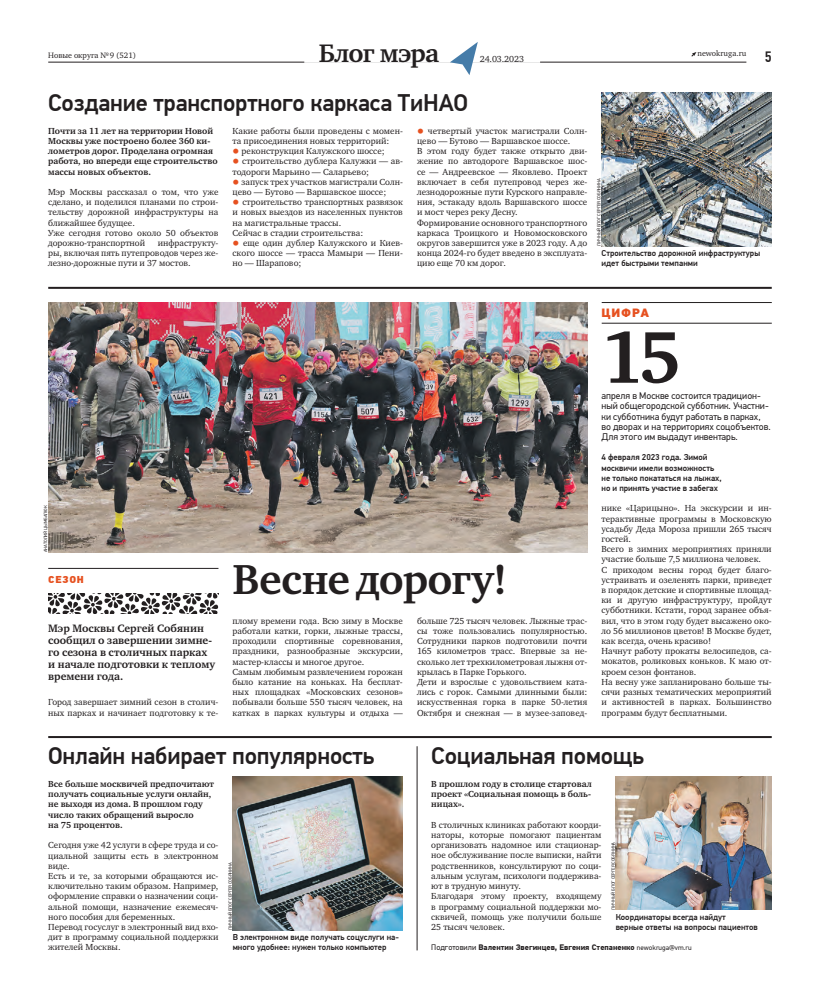
<style>
.page{position:relative;width:820px;height:993px;background:#fff}
.page>*{position:absolute;margin:0;border:0;box-sizing:border-box;transform-origin:0 0}
.t1{font:700 75px "Charter ITC";color:#231f20}
.t2{font:700 43px "Charter ITC";letter-spacing:-.015em;color:#231f20}
.t3{font:700 26px "Charter ITC";letter-spacing:-.03em;color:#231f20}
.t4{font:500 24px "PF Din Text Pro";letter-spacing:-.01em;color:#231f20}
.t5{font:500 15px "PF Din Text Cond Pro";color:#231f20}
.t6{font:900 12px "PF Din Text Pro";letter-spacing:.07em;color:#e65120}
.t7{font:700 11px/12px "Charter ITC";color:#231f20}
.t8{font:900 10px "PF Din Text Pro";letter-spacing:.07em;color:#e65120}
.t9{font:9.6px/10.2px "PF Din Text Pro";color:#231f20}
.t10{font:9px/10.2px "Charter ITC";color:#231f20}
.t11{font:700 9px/10.2px "Charter ITC";color:#231f20}
.t12{font:500 8.5px/10.2px "PF Din Text Pro";color:#231f20}
.t13{font:700 8px "PF Din Text Pro";color:#231f20}
.t14{font:8px "Charter ITC";color:#231f20}
.t15{font:4.5px "PF Din Text Pro";color:#231f20}
.s1{font-family:"PF Din Text Pro";font-weight:700;font-size:8px;color:#e65120}
.s2{font-weight:400}
.s3{font-weight:400;font-size:7px}
</style>
<div class="page">
<svg style="left:691px;top:52px;width:5px;height:5px"></svg>
<hr style="left:48px;top:62px;width:698px;height:1px;background:#231f20">
<div style="left:304px;top:43px;width:236px;height:20px;background:#fff"></div>
<svg style="left:449px;top:42px;width:28px;height:33px"></svg>
<hr style="left:601px;top:302px;width:170px;height:1px;background:#231f20">
<hr style="left:601px;top:323px;width:170px;height:1px;background:#231f20">
<hr style="left:417px;top:746px;width:1px;height:204px;background:#231f20">
<img style="left:601px;top:93px;width:170px;height:153px">
<img style="left:48px;top:303px;width:539px;height:249px">
<img style="left:232px;top:776px;width:171px;height:153px">
<img style="left:615px;top:776px;width:156px;height:133px">
<hr style="left:48px;top:735px;width:723px;height:2px;background:#231f20">
<hr style="left:48px;top:287px;width:723px;height:2px;background:#231f20">
<svg style="left:48px;top:593px;width:171px;height:21px"></svg>
<hr style="left:48px;top:568px;width:170px;height:1px;background:#231f20">
<p class="t14" style="left:48px;top:50px;width:89px">Новые округа № 9 (521)</p>
<h3 class="t3" style="left:318px;top:37px;width:122px">Блог мэра</h3>
<p class="t14" style="left:697px;top:48px;width:51px">newokruga.ru</p>
<p class="t10" style="left:479px;top:54px;width:46px">24.03.2023</p>
<h3 class="t4" style="left:48px;top:93px;width:421px">Создание транспортного каркаса ТиНАО</h3>
<h3 class="t5" style="left:764px;top:51px;width:8px">5</h3>
<p class="t11" style="left:48px;top:126px;width:171px">Почти за 11 лет на территории Новой Москвы уже построено более 360 ки&shy;лометров дорог. Проделана огромная работа, но впереди еще строительство массы новых объектов.</p>
<p class="t10" style="left:48px;top:187px;width:172px">Мэр Москвы рассказал о том, что уже сделано, и поделился планами по строи&shy;тельству дорожной инфраструктуры на ближайшее будущее.<br>Уже сегодня готово около 50 объектов дорожно-транспортной</p>
<p class="t10" style="left:48px;top:238px;width:172px;text-align:justify;text-indent:109px">инфраструкту&shy;ры, включая пять путепроводов через же&shy;лезно-дорожные пути и 37 мостов.</p>
<p class="t10" style="left:232px;top:125px;width:172px">Какие работы были проведены с момен&shy;та присоединения новых территорий:</p>
<p class="t10" style="left:232px;top:146px;width:153px"><span class="s1">●</span> реконструкция Калужского шоссе;</p>
<p class="t10" style="left:232px;top:156px;width:172px"><span class="s1">●</span> строительство дублера Калужки — ав&shy;тодороги Марьино — Саларьево;</p>
<p class="t10" style="left:232px;top:176px;width:172px"><span class="s1">●</span> запуск трех участков магистрали Солн&shy;цево — Бутово — Варшавское шоссе;</p>
<p class="t10" style="left:232px;top:197px;width:172px"><span class="s1">●</span> строительство транспортных развязок и новых выездов из населенных пунктов на магистральные трассы.<br>Сейчас в стадии строительства:</p>
<p class="t10" style="left:232px;top:238px;width:172px;text-align:justify"><span class="s1">●</span> еще один дублер Калужского и Киев&shy;ского шоссе — трасса Мамыри — Пени&shy;но — Шарапово;</p>
<p class="t10" style="left:417px;top:125px;width:172px"><span class="s1">●</span> четвертый участок магистрали Солн&shy;цево — Бутово — Варшавское шоссе.<br>В этом году будет также открыто дви&shy;жение по автодороге Варшавское шос&shy;се — Андреевское — Яковлево. Проект включает в себя путепровод через же&shy;лезнодорожные пути Курского направле&shy;ния, эстакаду вдоль Варшавского шоссе и мост через реку Десну.<br>Формирование основного транспортного каркаса Троицкого и Новомосковского округов завершится уже в 2023 году. А до конца 2024-го будет введено в эксплуата&shy;цию еще 70 км дорог.</p>
<p class="t15" style="left:597px;top:246px;width:69px;rotate:-90deg">ЛИЧНЫЙБЛОГ СЕРГЕЯ СОБЯНИНА</p>
<p class="t12" style="left:601px;top:249px;width:160px">Строительство дорожной инфраструктуры идет быстрыми темпанми</p>
<p class="t15" style="left:44px;top:552px;width:48px;rotate:-90deg">АНАТОЛИЙ ЦЫМБАЛЮК</p>
<p class="t8" style="left:48px;top:575px;width:37px">СЕЗОН</p>
<p class="t7" style="left:48px;top:622px;width:168px">Мэр Москвы Сергей Собянин сообщил о завершении зимне&shy;го сезона в столичных парках и начале подготовки к теплому времени года.</p>
<p class="t10" style="left:48px;top:697px;width:172px">Город завершает зимний сезон в столич&shy;ных парках и начинает подготовку к те-</p>
<h2 class="t2" style="left:232px;top:553px;width:276px">Весне дорогу!</h2>
<p class="t10" style="left:232px;top:615px;width:172px">плому времени года. Всю зиму в Москве работали катки, горки, лыжные трассы, проходили спортивные соревнования, праздники, разнообразные экскурсии, мастер-классы и многое другое.<br>Самым любимым развлечением горожан было катание на коньках. На бесплат&shy;ных площадках «Московских сезонов» побывали больше 550 тысяч человек, на катках в парках культуры и отдыха —</p>
<p class="t10" style="left:417px;top:615px;width:172px">больше 725 тысяч человек. Лыжные трас&shy;сы тоже пользовались популярностью.<br>Сотрудники парков подготовили почти 165 километров трасс. Впервые за не&shy;сколько лет трехкилометровая лыжня от&shy;крылась в Парке Горького.<br>Дети и взрослые с удовольствием ката&shy;лись с горок. Самыми длинными были: искусственная горка в парке 50-летия Октября и снежная — в музее-заповед-</p>
<h3 class="t6" style="left:601px;top:308px;width:49px">ЦИФРА</h3>
<h1 class="t1" style="left:601px;top:310px;width:82px">15</h1>
<p class="t9" style="left:601px;top:391px;width:171px">апреля в Москве состоится традицион&shy;ный общегородской субботник. Участни&shy;ки субботника будут работать в парках, во дворах и на территориях соцобъектов.<br>Для этого им выдадут инвентарь.</p>
<p class="t12" style="left:601px;top:453px;width:122px">4 февраля 2023 года. Зимой москвичи имели возможность не только покататься на лыжах, но и принять участие в забегах</p>
<p class="t10" style="left:601px;top:503px;width:172px">нике «Царицыно». На экскурсии и ин&shy;терактивные программы в Московскую усадьбу Деда Мороза пришли 265 тысяч гостей.<br>Всего в зимних мероприятиях приняли участие больше 7,5 миллиона человек.<br>С приходом весны город будет благо&shy;устраивать и озеленять парки, приведет в порядок детские и спортивные площад&shy;ки и другую инфраструктуру, пройдут субботники. Кстати, город заранее объя&shy;вил, что в этом году будет высажено око&shy;ло 56 миллионов цветов! В Москве будет, как всегда, очень красиво!<br>Начнут работу прокаты велосипедов, са&shy;мокатов, роликовых коньков. К маю от&shy;кроем сезон фонтанов.<br>На весну уже запланировано больше ты&shy;сячи разных тематических мероприятий и активностей в парках. Большинство программ будут бесплатными.</p>
<h3 class="t4" style="left:48px;top:746px;width:327px">Онлайн набирает популярность</h3>
<h3 class="t4" style="left:431px;top:746px;width:214px">Социальная помощь</h3>
<p class="t11" style="left:48px;top:778px;width:167px">Все больше москвичей предпочитают получать социальные услуги онлайн, не выходя из дома. В прошлом году число таких обращений выросло<br>на 75 процентов.</p>
<p class="t10" style="left:48px;top:839px;width:172px">Сегодня уже 42 услуги в сфере труда и со&shy;циальной защиты есть в электронном виде.<br>Есть и те, за которыми обращаются ис&shy;ключительно таким образом. Например, оформление справки о назначении соци&shy;альной помощи, назначение ежемесяч&shy;ного пособия для беременных.<br>Перевод госуслуг в электронный вид вхо&shy;дит в программу социальной поддержки жителей Москвы.</p>
<p class="t15" style="left:228px;top:929px;width:69px;rotate:-90deg">ЛИЧНЫЙБЛОГ СЕРГЕЯСОБЯНИНА</p>
<p class="t12" style="left:232px;top:932px;width:168px">В электронном виде получать соцуслуги на&shy;много удобнее: нужен только компьютер</p>
<p class="t11" style="left:431px;top:778px;width:162px;text-align:justify">В прошлом году в столице стартовал проект «Социальная помощь в боль&shy;ницах».</p>
<p class="t10" style="left:431px;top:819px;width:172px">В столичных клиниках работают коорди&shy;наторы, которые помогают пациентам организовать надомное или стационар&shy;ное обслуживание после выписки, найти родственников, консультируют по соци&shy;альным услугам, психологи поддержива&shy;ют в трудную минуту.<br>Благодаря этому проекту, входящему в программу социальной поддержки мо&shy;сквичей, помощь уже получили больше 25 тысяч человек.</p>
<p class="t15" style="left:611px;top:909px;width:69px;rotate:-90deg">ЛИЧНЫЙБЛОГ СЕРГЕЯ СОБЯНИНА</p>
<p class="t12" style="left:615px;top:912px;width:143px">Координаторы всегда найдут<br>верные ответы на вопросы пациентов</p>
<p class="t13" style="left:431px;top:944px;width:262px"><span class="s2">Подготовили</span> Валентин Звегинцев, Евгения Степаненко <span class="s3">newokruga@vm.ru</span></p>
</div>
